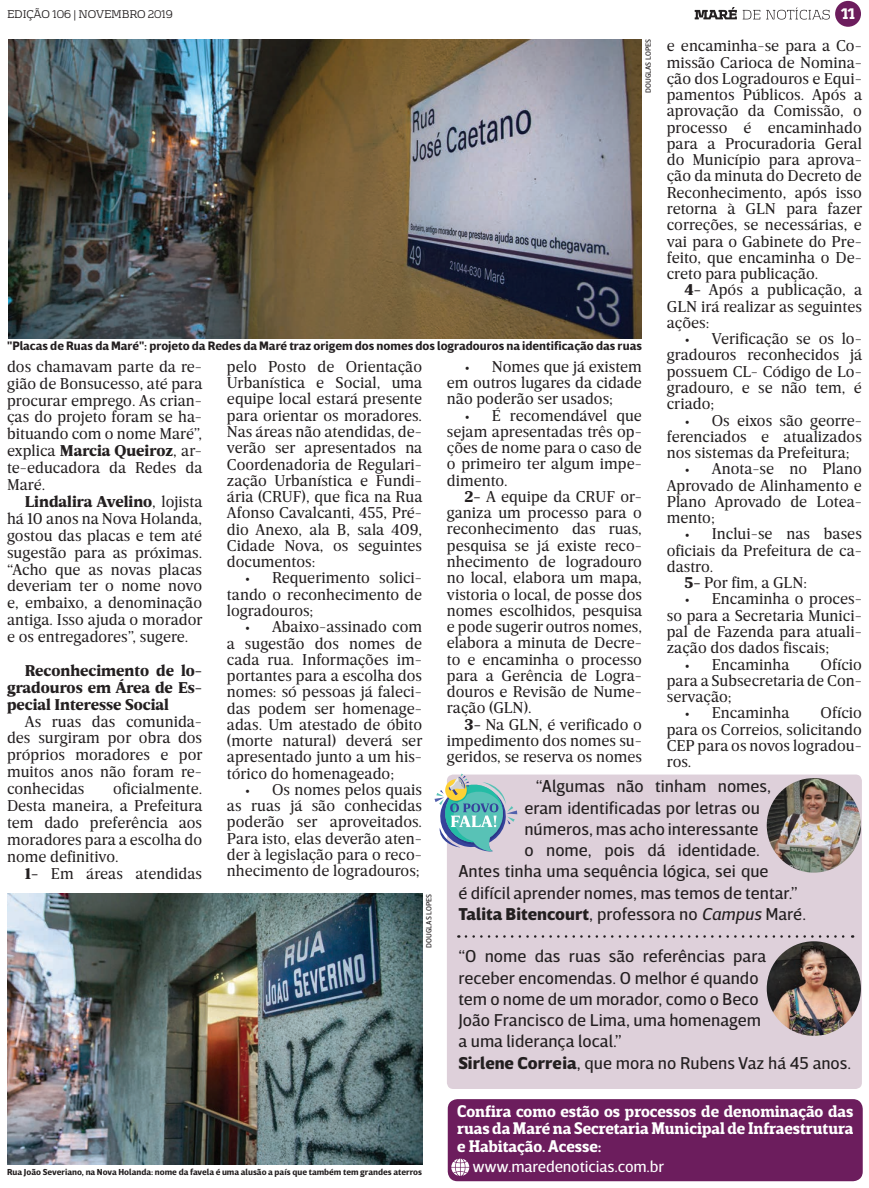
<style>
.page{position:relative;width:869px;height:1188px;background:#fff}
.page>*{position:absolute;margin:0;border:0;box-sizing:border-box;transform-origin:0 0}
.t1{font:17.5px/21.2px "Breve Sans Text";color:#231f20}
.t2{font:700 16.25px/17.5px "Breve Slab Title";color:#fff;text-align:justify}
.t3{font:16.25px "Breve Sans Text";letter-spacing:-.01em;color:#fff}
.t4{font:16px/16.2px "Breve News";color:#231f20;text-align:justify}
.t5{font:900 16px/16.9px "Breve News";color:#231f20;text-align:justify}
.t6{font:900 13.75px "Vezus Serif W01";color:#fff}
.t7{font:700 12.5px "Breve Sans Text";color:#231f20}
.t8{font:10px "Vezus Serif W01";color:#231f20}
.t9{font:700 8.88px "Breve Sans Text";color:#231f20}
.t10{font:7.62px "Breve Sans Text";color:#231f20}
.s1{font-weight:900}
.s2{font-style:italic}
</style>
<div class="page">
<div style="left:447px;top:1098px;width:415px;height:82px;background:#6c1d5d;border-radius:10px"></div>
<img style="left:8px;top:39px;width:633px;height:299px">
<div style="left:446px;top:774px;width:415px;height:314px;background:#ded0da;border-radius:6px"></div>
<svg style="left:434px;top:773px;width:83px;height:79px"></svg>
<img style="left:7px;top:893px;width:415px;height:271px">
<svg style="left:465px;top:935px;width:387px;height:2px"></svg>
<svg style="left:451px;top:1158px;width:18px;height:17px"></svg>
<img style="left:766px;top:777px;width:94px;height:95px;border-radius:47px">
<img style="left:766px;top:941px;width:94px;height:94px;border-radius:47px">
<svg style="left:694px;top:7px;width:42px;height:12px"></svg>
<svg style="left:742px;top:7px;width:87px;height:13px"></svg>
<div style="left:834px;top:1px;width:26px;height:26px;background:#6c1d5d;border-radius:50%"></div>
<p class="t8" style="left:7px;top:8px;width:167px">EDIÇÃO 106 | NOVEMBRO 2019</p>
<p class="t6" style="left:840px;top:4px;width:16px">11</p>
<p class="t10" style="left:643px;top:93px;width:55px;rotate:-90deg">DOUGLAS LOPES</p>
<p class="t4" style="left:666px;top:38px;width:197px">e encaminha-se para a Co&shy;missão Carioca de Nomina&shy;ção dos Logradouros e Equi&shy;pamentos Públicos. Após a aprovação da Comissão, o processo é encaminhado para a Procuradoria Geral do Município para aprova&shy;ção da minuta do Decreto de Reconhecimento, após isso retorna à GLN para fazer correções, se necessárias, e vai para o Gabinete do Pre&shy;feito, que encaminha o De&shy;creto para publicação.</p>
<p class="t4" style="left:666px;top:282px;width:197px;text-indent:18px"><span class="s1">4-</span> Após a publicação, a GLN irá realizar as seguintes ações:</p>
<p class="t4" style="left:666px;top:331px;width:197px;text-indent:18px">• Verificação se os lo&shy;gradouros reconhecidos já possuem CL- Código de Lo&shy;gradouro, e se não tem, é criado;</p>
<p class="t4" style="left:666px;top:412px;width:196px;text-indent:18px">• Os eixos são georre&shy;ferenciados e atualizados nos sistemas da Prefeitura;</p>
<p class="t4" style="left:666px;top:461px;width:196px;text-indent:18px">• Anota-se no Plano Aprovado de Alinhamento e Plano Aprovado de Lotea&shy;mento;</p>
<p class="t4" style="left:684px;top:526px;width:179px">• Inclui-se nas bases</p>
<p class="t4" style="left:666px;top:542px;width:196px">oficiais da Prefeitura de ca-</p>
<p class="t4" style="left:666px;top:558px;width:48px">dastro.</p>
<p class="t4" style="left:684px;top:574px;width:124px"><span class="s1">5-</span> Por fim, a GLN:</p>
<p class="t4" style="left:666px;top:591px;width:196px;text-indent:18px">• Encaminha o proces&shy;so para a Secretaria Munici&shy;pal de Fazenda para atuali&shy;zação dos dados fiscais;</p>
<p class="t4" style="left:684px;top:656px;width:106px">• Encaminha</p>
<p class="t7" style="left:7px;top:338px;width:636px">"Placas de Ruas da Maré": projeto da Redes da Maré traz origem dos nomes dos logradouros na identificação das ruas</p>
<p class="t4" style="left:7px;top:358px;width:197px;line-height:16.9px">dos chamavam parte da re&shy;gião de Bonsucesso, até para procurar emprego. As crian&shy;ças do projeto foram se ha&shy;bituando com o nome Maré”, explica <span class="s1">Marcia Queiroz</span>, ar&shy;te-educadora da Redes da Maré.</p>
<p class="t4" style="left:7px;top:493px;width:197px;line-height:16.9px;text-indent:18px"><span class="s1">Lindalira Avelino</span>, lojista há 10 anos na Nova Holanda, gostou das placas e tem até sugestão para as próximas. “Acho que as novas placas deveriam ter o nome novo e, embaixo, a denominação antiga. Isso ajuda o morador e os entregadores”, sugere.</p>
<p class="t5" style="left:7px;top:662px;width:196px;text-indent:18px">Reconhecimento de lo&shy;gradouros em Área de Es&shy;pecial Interesse Social</p>
<p class="t4" style="left:7px;top:712px;width:197px;line-height:16.9px;text-indent:18px">As ruas das comunida&shy;des surgiram por obra dos próprios moradores e por muitos anos não foram re&shy;conhecidas</p>
<p class="t4" style="left:227px;top:358px;width:197px">pelo Posto de Orientação Urbanística e Social, uma equipe local estará presente para orientar os moradores.<br>Nas áreas não atendidas, de&shy;verão ser apresentados na Coordenadoria de Regulari&shy;zação Urbanística e Fundi&shy;ária (CRUF), que fica na Rua Afonso Cavalcanti, 455, Pré&shy;dio Anexo, ala B, sala 409, Cidade Nova, os seguintes documentos:</p>
<p class="t4" style="left:227px;top:570px;width:196px;text-indent:18px">• Requerimento solici&shy;tando o reconhecimento de logradouros;</p>
<p class="t4" style="left:227px;top:618px;width:197px;text-indent:18px">• Abaixo-assinado com a sugestão dos nomes de cada rua. Informações im&shy;portantes para a escolha dos nomes: só pessoas já faleci&shy;das podem ser homenage&shy;adas. Um atestado de óbito (morte natural) deverá ser apresentado junto a um his&shy;tórico do homenageado;</p>
<p class="t4" style="left:227px;top:781px;width:196px;text-indent:18px">• Os nomes pelos quais as ruas já são conhecidas poderão ser aproveitados.<br>Para isto, elas deverão aten&shy;der à legislação para o reco&shy;nhecimento de logradouros;</p>
<p class="t1" style="left:535px;top:775px;width:237px">“Algumas não tinham nomes,</p>
<p class="t4" style="left:446px;top:358px;width:196px;text-indent:18px">• Nomes que já existem em outros lugares da cidade não poderão ser usados;</p>
<p class="t4" style="left:446px;top:407px;width:196px;text-indent:18px">• É recomendável que sejam apresentadas três op&shy;ções de nome para o caso de o primeiro ter algum impe&shy;dimento.</p>
<p class="t4" style="left:446px;top:488px;width:197px;text-indent:18px"><span class="s1">2-</span> A equipe da CRUF or&shy;ganiza um processo para o reconhecimento das ruas, pesquisa se já existe reco&shy;nhecimento de logradouro no local, elabora um mapa, vistoria o local, de posse dos nomes escolhidos, pesquisa e pode sugerir outros nomes, elabora a minuta de Decre&shy;to e encaminha o processo para a Gerência de Logra&shy;douros e Revisão de Nume&shy;ração (GLN).</p>
<p class="t4" style="left:446px;top:716px;width:196px;text-indent:18px"><span class="s1">3-</span> Na GLN, é verificado o impedimento dos nomes su&shy;geridos, se reserva os nomes</p>
<p class="t4" style="left:666px;top:656px;width:196px;text-indent:154px">Ofício para a Subsecretaria de Con&shy;servação;</p>
<p class="t4" style="left:684px;top:704px;width:106px">• Encaminha</p>
<p class="t4" style="left:666px;top:704px;width:196px;text-indent:154px">Ofício para os Correios, solicitando CEP para os novos logradou&shy;ros.</p>
<p class="t4" style="left:7px;top:780px;width:197px;line-height:16.9px;text-indent:106px">oficialmente.<br>Desta maneira, a Prefeitura tem dado preferência aos moradores para a escolha do nome definitivo.</p>
<p class="t4" style="left:25px;top:865px;width:179px"><span class="s1">1-</span> Em áreas atendidas</p>
<p class="t1" style="left:524px;top:797px;width:237px">eram identificadas por letras ou</p>
<p class="t1" style="left:524px;top:818px;width:236px">números, mas acho interessante</p>
<p class="t1" style="left:524px;top:839px;width:237px">o nome, pois dá identidade.</p>
<p class="t1" style="left:458px;top:860px;width:311px">Antes tinha uma sequência lógica, sei que</p>
<p class="t1" style="left:458px;top:882px;width:341px">é difícil aprender nomes, mas temos de tentar.”</p>
<p class="t1" style="left:458px;top:903px;width:349px"><span class="s1">Talita Bitencourt</span>, professora no <span class="s2">Campus</span> Maré.</p>
<p class="t1" style="left:458px;top:945px;width:394px">“O nome das ruas são referências para<br>receber encomendas. O melhor é quando<br>tem o nome de um morador, como o Beco<br>João Francisco de Lima, uma homenagem<br>a uma liderança local.”<br><span class="s1">Sirlene Correia</span>, que mora no Rubens Vaz há 45 anos.</p>
<p class="t10" style="left:424px;top:947px;width:55px;rotate:-90deg">DOUGLAS LOPES</p>
<p class="t9" style="left:7px;top:1166px;width:416px">Rua João Severiano, na Nova Holanda: nome da favela é uma alusão a país que também tem grandes aterros</p>
<p class="t2" style="left:457px;top:1102px;width:397px">Confira como estão os processos de denominação das ruas da Maré na Secretaria Municipal de Infraestrutura e Habitação. Acesse:</p>
<p class="t3" style="left:472px;top:1157px;width:193px">www.maredenoticias.com.br</p>
</div>
